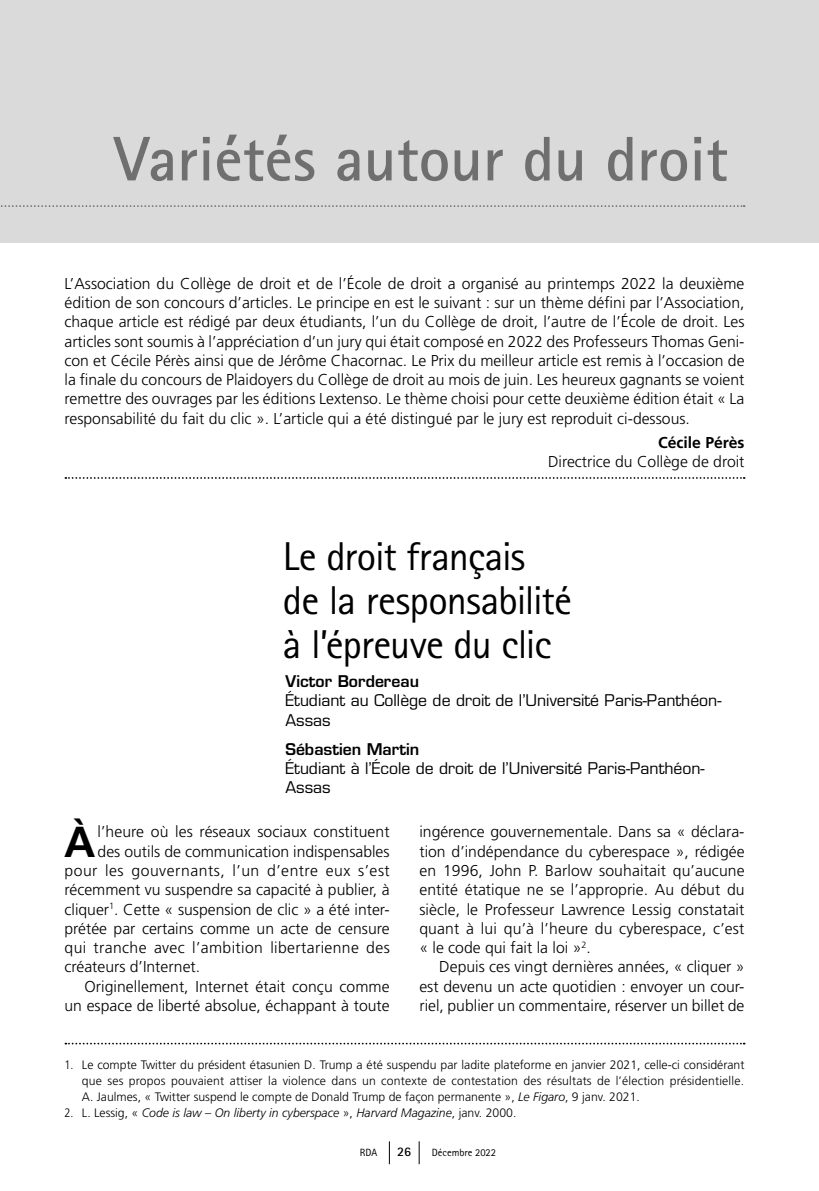
<style>
.page{position:relative;width:819px;height:1191px;background:#fff}
.page>*{position:absolute;margin:0;border:0;box-sizing:border-box;transform-origin:0 0}
.t1{font:700 63px "Rotis Sans Serif Std";color:#706f6f}
.t2{font:700 43.4px "Frutiger LT Std";color:#000}
.t3{font:40.25px/43.8px "Rotis Sans Serif Std";letter-spacing:-.025em;color:#000}
.t4{font:300 15.75px/19.2px "Frutiger LT Std";color:#000;text-align:justify}
.t5{font:15.75px/19.2px "Eurostile LT Std";color:#000}
.t6{font:300 15.75px "Frutiger LT Std";letter-spacing:.025em;color:#000}
.t7{font:300 15.75px "Frutiger LT Std";letter-spacing:.03em;color:#000}
.t8{font:600 15.75px "Eurostile LT Std";color:#000}
.t9{font:700 15.75px "Frutiger LT Std";color:#000}
.t10{font:700 13.12px "Rotis Sans Serif Std";color:#000}
.t11{font:300 12.25px/15.8px "Frutiger LT Std";color:#000;text-align:justify;scale:.9 1}
.t12{font:italic 300 12.25px "Frutiger LT Std";color:#000}
.t13{font:10.5px "Rotis Sans Serif Std";color:#000}
.s1{font-style:italic}
.s2{font-style:normal}
</style>
<div class="page">
<svg style="left:389px;top:1141px;width:1px;height:23px"></svg>
<svg style="left:419px;top:1141px;width:1px;height:23px"></svg>
<div style="left:0;top:0;width:818px;height:243px;background:#dadada"></div>
<svg style="left:1px;top:205px;width:743px;height:2px"></svg>
<svg style="left:65px;top:477px;width:679px;height:2px"></svg>
<svg style="left:65px;top:1042px;width:679px;height:2px"></svg>
<h1 class="t1" style="left:114px;top:119px;width:615px">Variétés autour du droit</h1>
<p class="t4" style="left:64px;top:274px;width:681px">L’Association du Collège de droit et de l’École de droit a organisé au printemps 2022 la deuxième édition de son concours d’articles. Le principe en est le suivant : sur un thème défini par l’Association, chaque article est rédigé par deux étudiants, l’un du Collège de droit, l’autre de l’École de droit. Les articles sont soumis à l’appréciation d’un jury qui était composé en 2022 des Professeurs Thomas Geni&shy;con et Cécile Pérès ainsi que de Jérôme Chacornac. Le Prix du meilleur article est remis à l’occasion de la finale du concours de Plaidoyers du Collège de droit au mois de juin. Les heureux gagnants se voient remettre des ouvrages par les éditions Lextenso. Le thème choisi pour cette deuxième édition était « La responsabilité du fait du clic ». L’article qui a été distingué par le jury est reproduit ci-dessous.</p>
<p class="t9" style="left:658px;top:433px;width:88px">Cécile Pérès</p>
<p class="t4" style="left:548px;top:452px;width:198px">Directrice du Collège de droit</p>
<h3 class="t3" style="left:283px;top:535px;width:290px">Le droit français<br>de la responsabilité à l’épreuve du clic</h3>
<p class="t8" style="left:285px;top:671px;width:135px">Victor Bordereau</p>
<p class="t5" style="left:285px;top:691px;width:437px">Étudiant au Collège de droit de l’Université Paris-Panthéon-<br>Assas</p>
<p class="t8" style="left:285px;top:739px;width:135px">Sébastien Martin</p>
<p class="t5" style="left:285px;top:759px;width:421px">Étudiant à l’École de droit de l’Université Paris-Panthéon-<br>Assas</p>
<h2 class="t2" style="left:64px;top:816px;width:33px">À</h2>
<p class="t4" style="left:98px;top:822px;width:293px">l’heure où les réseaux sociaux constituent</p>
<p class="t4" style="left:98px;top:842px;width:293px">des outils de communication indispensables</p>
<p class="t7" style="left:64px;top:861px;width:327px">pour les gouvernants, l’un d’entre eux s’est</p>
<p class="t4" style="left:64px;top:880px;width:326px">récemment vu suspendre sa capacité à publier, à</p>
<p class="t4" style="left:64px;top:899px;width:326px">cliquer<sup>1</sup>. Cette « suspension de clic » a été inter-</p>
<p class="t4" style="left:64px;top:919px;width:326px">prétée par certains comme un acte de censure</p>
<p class="t6" style="left:64px;top:938px;width:327px">qui tranche avec l’ambition libertarienne des</p>
<p class="t4" style="left:64px;top:957px;width:137px">créateurs d’Internet.</p>
<p class="t4" style="left:84px;top:976px;width:307px">Originellement, Internet était conçu comme</p>
<p class="t4" style="left:64px;top:996px;width:326px">un espace de liberté absolue, échappant à toute</p>
<p class="t4" style="left:419px;top:822px;width:327px">ingérence gouvernementale. Dans sa « déclara&shy;tion d’indépendance du cyberespace », rédigée en 1996, John P. Barlow souhaitait qu’aucune entité étatique ne se l’approprie. Au début du siècle, le Professeur Lawrence Lessig constatait quant à lui qu’à l’heure du cyberespace, c’est « le code qui fait la loi »<sup>2</sup>.</p>
<p class="t4" style="left:419px;top:957px;width:326px;text-indent:20px">Depuis ces vingt dernières années, « cliquer » est devenu un acte quotidien : envoyer un cour&shy;riel, publier un commentaire, réserver un billet de</p>
<p class="t11" style="left:82px;top:1057px;width:737px;text-indent:-17px">1. Le compte Twitter du président étasunien D. Trump a été suspendu par ladite plateforme en janvier 2021, celle-ci considérant que ses propos pouvaient attiser la violence dans un contexte de contestation des résultats de l’élection présidentielle.<br>A. Jaulmes, « Twitter suspend le compte de Donald Trump de façon permanente », <span class="s1">Le Figaro</span>, 9 janv. 2021.</p>
<p class="t12" style="left:64px;top:1105px;width:453px"><span class="s2">2. L. Lessig, «</span> Code is law <span class="s2">–</span> On liberty in cyberspace <span class="s2">»,</span> Harvard Magazine<span class="s2">, janv. 2000.</span></p>
<p class="t13" style="left:360px;top:1146px;width:19px">RDA</p>
<p class="t10" style="left:397px;top:1143px;width:16px">26</p>
<p class="t13" style="left:432px;top:1146px;width:66px">Décembre 2022</p>
</div>
